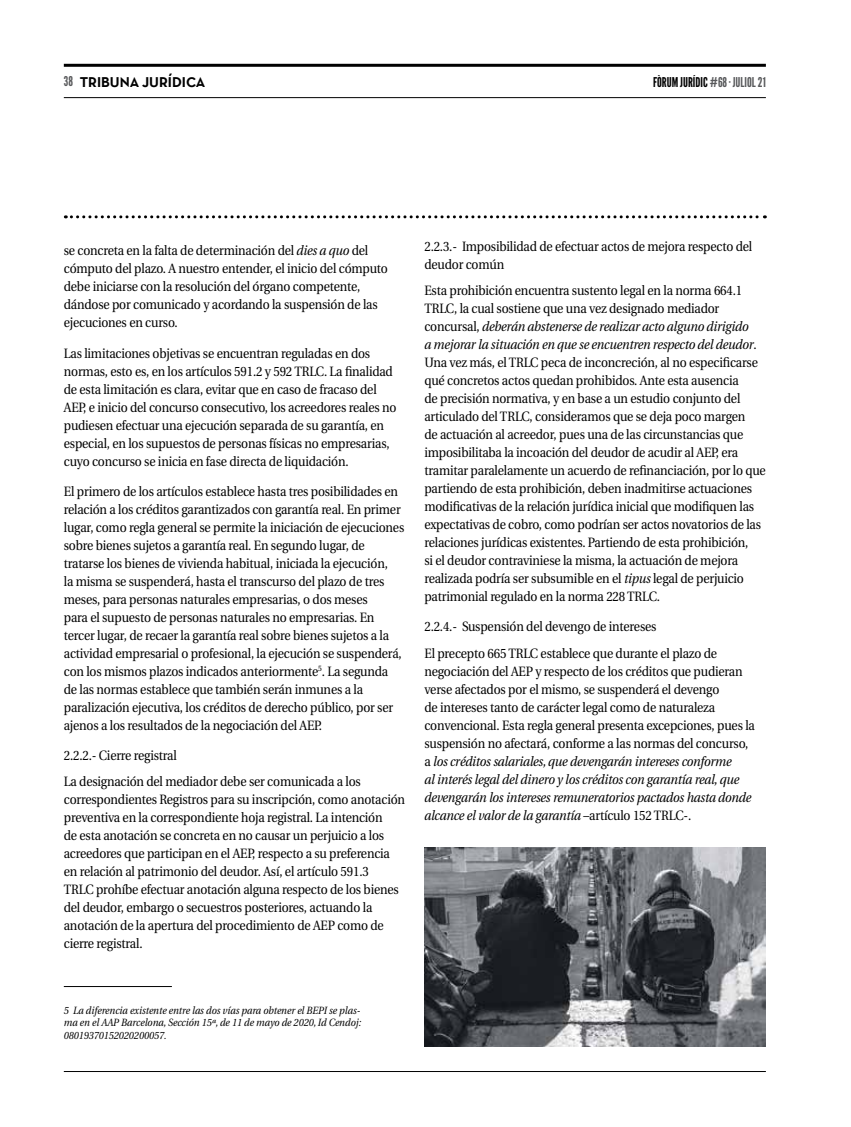
<style>
.page{position:relative;width:851px;height:1127px;background:#fff}
.page>*{position:absolute;margin:0;border:0;box-sizing:border-box;transform-origin:0 0}
.t1{font:14.4px "Neutra Text TF Bold Alt";color:#000}
.t2{font:13.5px/18px "Utopia";letter-spacing:-.015em;color:#000;scale:.9 1}
.t3{font:13.5px "League Gothic";color:#000}
.t4{font:italic 10.5px/12.6px "Utopia";color:#000;text-align:justify;scale:.9 1}
.s1{font-family:"League Gothic";font-size:13.5px;color:#58595b}
.s2{color:#58595b}
.s3{font-style:italic}
</style>
<div class="page">
<hr style="left:64px;top:64px;width:701px;height:3px;background:#000">
<hr style="left:64px;top:97px;width:701px;height:1px;background:#000">
<hr style="left:64px;top:1071px;width:701px;height:1px;background:#000">
<svg style="left:65px;top:215px;width:700px;height:3px"></svg>
<hr style="left:64px;top:986px;width:108px;height:1px;background:#000">
<img style="left:424px;top:847px;width:341px;height:199px">
<p class="t1" style="left:64px;top:73px;width:143px"><span class="s1">38</span> TRIBUNA JURÍDICA</p>
<p class="t3" style="left:653px;top:74px;width:114px">FÒRUM JURÍDIC <span class="s2">#68 · JULIOL 21</span></p>
<p class="t2" style="left:64px;top:242px;width:361px">se concreta en la falta de determinación del <span class="s3">dies a quo</span> del cómputo del plazo. A nuestro entender, el inicio del cómputo debe iniciarse con la resolución del órgano competente, dándose por comunicado y acordando la suspensión de las ejecuciones en curso.</p>
<p class="t2" style="left:64px;top:344px;width:371px">Las limitaciones objetivas se encuentran reguladas en dos normas, esto es, en los artículos 591.2 y 592 TRLC. La finalidad de esta limitación es clara, evitar que en caso de fracaso del AEP, e inicio del concurso consecutivo, los acreedores reales no pudiesen efectuar una ejecución separada de su garantía, en especial, en los supuestos de personas físicas no empresarias, cuyo concurso se inicia en fase directa de liquidación.</p>
<p class="t2" style="left:64px;top:482px;width:380px">El primero de los artículos establece hasta tres posibilidades en relación a los créditos garantizados con garantía real. En primer lugar, como regla general se permite la iniciación de ejecuciones sobre bienes sujetos a garantía real. En segundo lugar, de tratarse los bienes de vivienda habitual, iniciada la ejecución,<br>la misma se suspenderá, hasta el transcurso del plazo de tres meses, para personas naturales empresarias, o dos meses<br>para el supuesto de personas naturales no empresarias. En tercer lugar, de recaer la garantía real sobre bienes sujetos a la actividad empresarial o profesional, la ejecución se suspenderá, con los mismos plazos indicados anteriormente<sup>5</sup>. La segunda de las normas establece que también serán inmunes a la paralización ejecutiva, los créditos de derecho público, por ser ajenos a los resultados de la negociación del AEP.</p>
<p class="t2" style="left:64px;top:742px;width:331px;line-height:26.5px">2.2.2.- Cierre registral<br>La designación del mediador debe ser comunicada a los</p>
<p class="t2" style="left:64px;top:791px;width:380px">correspondientes Registros para su inscripción, como anotación preventiva en la correspondiente hoja registral. La intención<br>de esta anotación se concreta en no causar un perjuicio a los acreedores que participan en el AEP, respecto a su preferencia en relación al patrimonio del deudor. Así, el artículo 591.3<br>TRLC prohíbe efectuar anotación alguna respecto de los bienes del deudor, embargo o secuestros posteriores, actuando la anotación de la apertura del procedimiento de AEP como de cierre registral.</p>
<p class="t2" style="left:424px;top:237px;width:366px">2.2.3.- Imposibilidad de efectuar actos de mejora respecto del deudor común</p>
<p class="t2" style="left:424px;top:282px;width:381px">Esta prohibición encuentra sustento legal en la norma 664.1<br>TRLC, la cual sostiene que una vez designado mediador concursal, <span class="s3">deberán abstenerse de realizar acto alguno dirigido<br>a mejorar la situación en que se encuentren respecto del deudor</span>.<br>Una vez más, el TRLC peca de inconcreción, al no especificarse qué concretos actos quedan prohibidos. Ante esta ausencia<br>de precisión normativa, y en base a un estudio conjunto del articulado del TRLC, consideramos que se deja poco margen<br>de actuación al acreedor, pues una de las circunstancias que imposibilitaba la incoación del deudor de acudir al AEP, era tramitar paralelamente un acuerdo de refinanciación, por lo que partiendo de esta prohibición, deben inadmitirse actuaciones modificativas de la relación jurídica inicial que modifiquen las expectativas de cobro, como podrían ser actos novatorios de las relaciones jurídicas existentes. Partiendo de esta prohibición,<br>si el deudor contraviniese la misma, la actuación de mejora realizada podría ser subsumible en el <span class="s3">tipus</span> legal de perjuicio patrimonial regulado en la norma 228 TRLC.</p>
<p class="t2" style="left:424px;top:614px;width:327px;line-height:26.5px">2.2.4.- Suspensión del devengo de intereses<br>El precepto 665 TRLC establece que durante el plazo de</p>
<p class="t2" style="left:424px;top:662px;width:368px">negociación del AEP y respecto de los créditos que pudieran verse afectados por el mismo, se suspenderá el devengo<br>de intereses tanto de carácter legal como de naturaleza convencional. Esta regla general presenta excepciones, pues la suspensión no afectará, conforme a las normas del concurso, a <span class="s3">los créditos salariales, que devengarán intereses conforme<br>al interés legal del dinero y los créditos con garantía real, que devengarán los intereses remuneratorios pactados hasta donde alcance el valor de la garantía –</span>artículo 152 TRLC-.</p>
<p class="t4" style="left:64px;top:1004px;width:332px">5 La diferencia existente entre las dos vías para obtener el BEPI se plas&shy;ma en el AAP Barcelona, Sección 15ª, de 11 de mayo de 2020, Id Cendoj:<br>08019370152020200057.</p>
</div>
